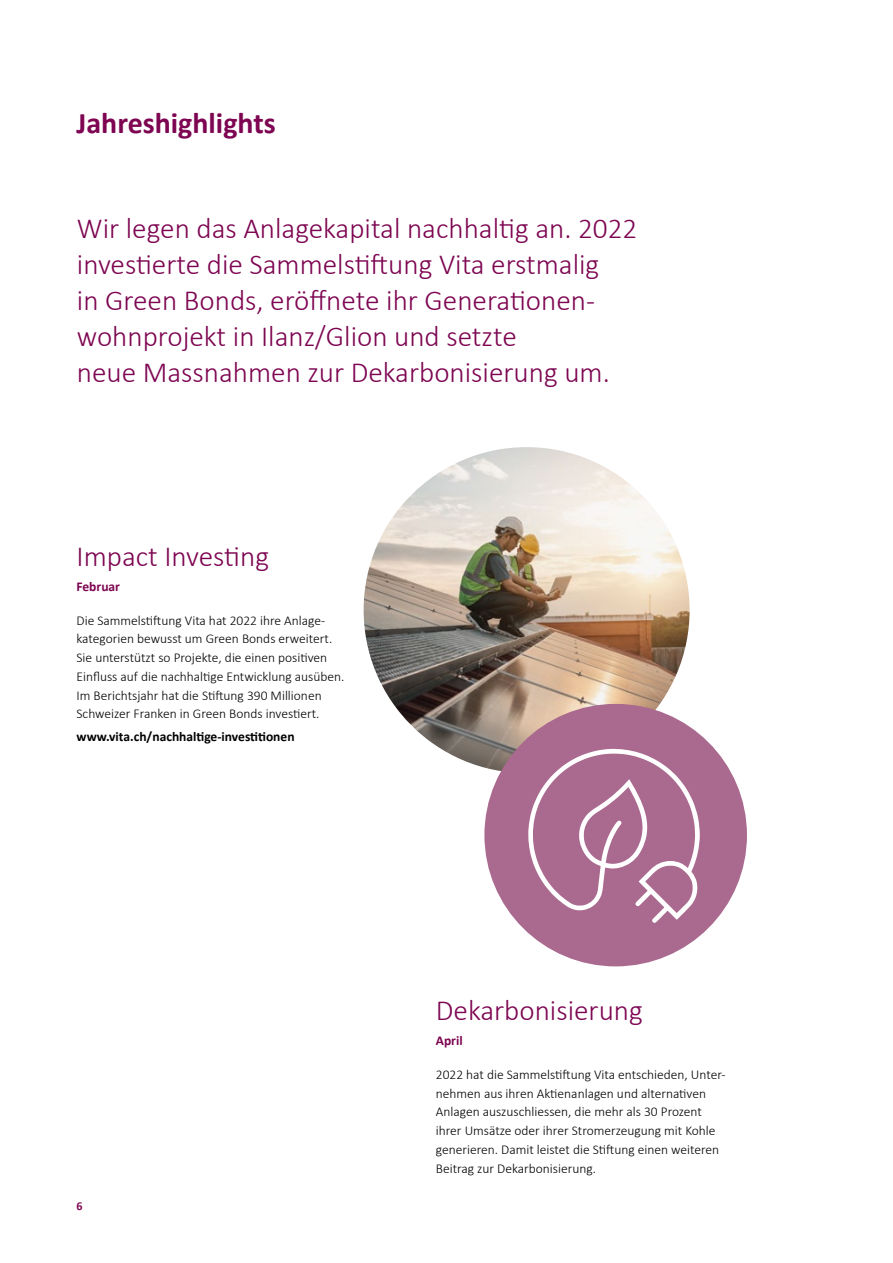
<style>
.page{position:relative;width:893px;height:1263px;background:#fff}
.page>*{position:absolute;margin:0;border:0;box-sizing:border-box;transform-origin:0 0}
.t1{font:700 30px "Calibri";color:#7d0551}
.t2{font:300 29.25px/36px "Calibri";color:#7d0551}
.t3{font:300 13.5px/18.8px "Calibri";color:#000}
.t4{font:700 13.5px "Calibri";color:#000}
.t5{font:700 13.5px "Calibri";color:#7d0551}
.t6{font:700 12px "Calibri";color:#7d0551}
</style>
<div class="page">
<img style="left:364px;top:447px;width:326px;height:326px;border-radius:163px">
<div style="left:484px;top:704px;width:263px;height:262px;background:#aa698e;border-radius:50%"></div>
<svg style="left:528px;top:749px;width:172px;height:174px"></svg>
<h1 class="t1" style="left:77px;top:104px;width:201px">Jahreshighlights</h1>
<h2 class="t2" style="left:77px;top:209px;width:562px">Wir legen das Anlagekapital nachhaltig an. 2022 investierte die Sammelstiftung Vita erstmalig<br>in Green Bonds, eröffnete ihr Generationen&shy;wohnprojekt in Ilanz/Glion und setzte<br>neue Massnahmen zur Dekarbonisierung um.</h2>
<h2 class="t2" style="left:77px;top:537px;width:194px">Impact Investing</h2>
<p class="t5" style="left:77px;top:578px;width:45px">Februar</p>
<p class="t3" style="left:77px;top:610px;width:269px">Die Sammelstiftung Vita hat 2022 ihre Anlage&shy;kategorien bewusst um Green Bonds erweitert.<br>Sie unterstützt so Projekte, die einen positiven Einfluss auf die nachhaltige Entwicklung ausüben.<br>Im Berichtsjahr hat die Stiftung 390 Millionen Schweizer Franken in Green Bonds investiert.</p>
<p class="t4" style="left:77px;top:728px;width:220px">www.vita.ch/nachhaltige-investitionen</p>
<p class="t6" style="left:77px;top:1198px;width:8px">6</p>
<h2 class="t2" style="left:436px;top:991px;width:208px">Dekarbonisierung</h2>
<p class="t5" style="left:436px;top:1032px;width:28px">April</p>
<p class="t3" style="left:436px;top:1064px;width:291px">2022 hat die Sammelstiftung Vita entschieden, Unter&shy;nehmen aus ihren Aktienanlagen und alternativen Anlagen auszuschliessen, die mehr als 30 Prozent ihrer Umsätze oder ihrer Stromerzeugung mit Kohle generieren. Damit leistet die Stiftung einen weiteren Beitrag zur Dekarbonisierung.</p>
</div>
